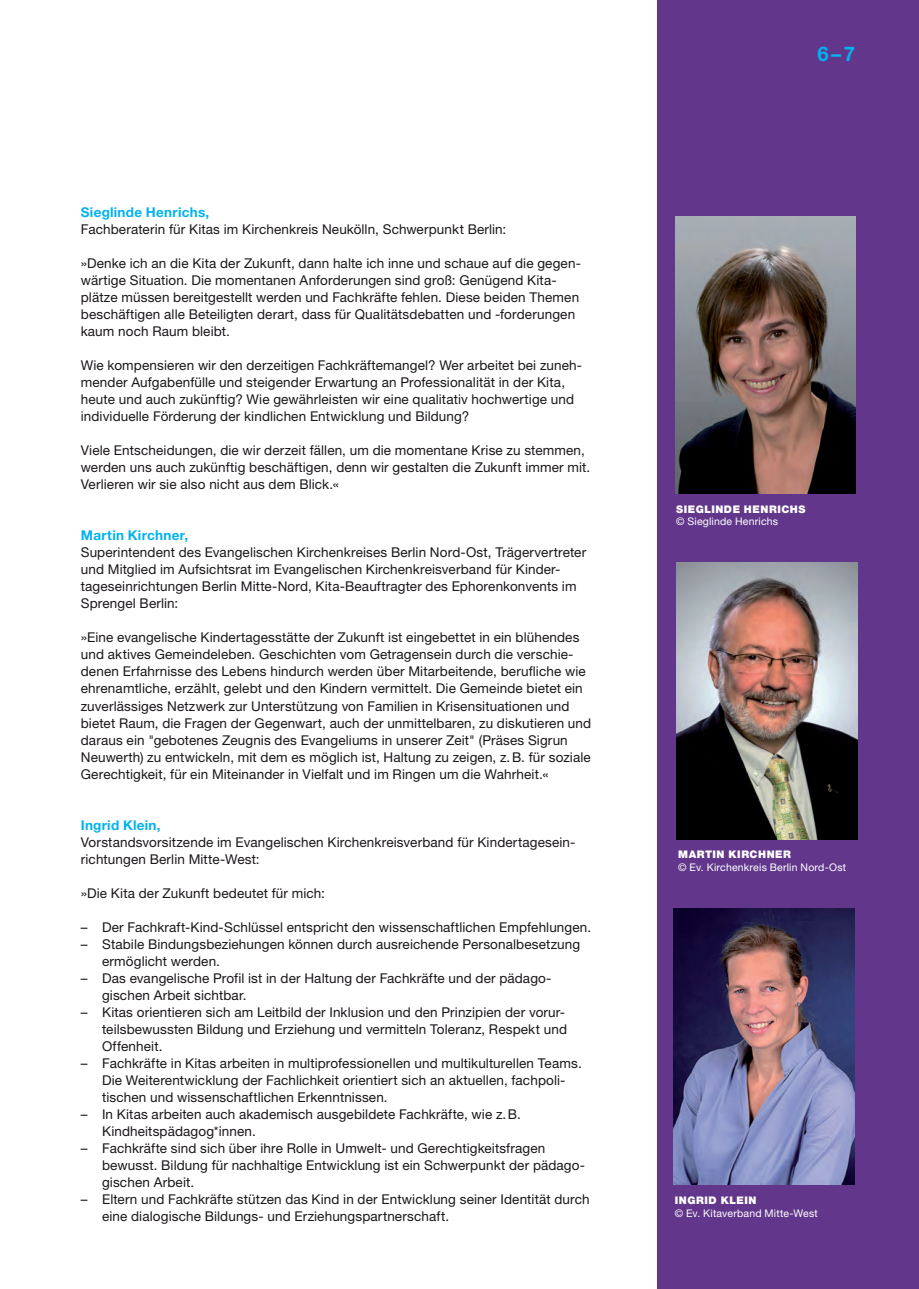
<style>
.page{position:relative;width:919px;height:1289px;background:#fff}
.page>*{position:absolute;margin:0;border:0;box-sizing:border-box;transform-origin:0 0}
.t1{font:700 20.25px "Helvetica Neue LT Pro";color:#00b2ef}
.t2{font:13.5px/17px "Helvetica Neue LT Pro";letter-spacing:.01em;color:#1a161a}
.t3{font:700 13.5px "Helvetica Neue LT Pro";letter-spacing:.02em;color:#00b2ef}
.t4{font:10.5px "Helvetica Neue LT Pro";letter-spacing:.02em;color:#fff}
.t5{font:900 10.5px "Helvetica Neue LT Pro";letter-spacing:.055em;color:#fff}
</style>
<div class="page">
<div style="left:657px;top:0;width:261px;height:1288px;background:#62378b"></div>
<img style="left:675px;top:217px;width:180px;height:276px">
<img style="left:676px;top:562px;width:180px;height:277px">
<img style="left:673px;top:908px;width:181px;height:276px">
<p class="t3" style="left:81px;top:204px;width:130px">Sieglinde Henrichs,</p>
<p class="t2" style="left:81px;top:220px;width:427px">Fachberaterin für Kitas im Kirchenkreis Neukölln, Schwerpunkt Berlin:</p>
<p class="t2" style="left:81px;top:254px;width:501px">»Denke ich an die Kita der Zukunft, dann halte ich inne und schaue auf die gegen&shy;wärtige Situation. Die momentanen Anforderungen sind groß: Genügend Kita&shy;plätze müssen bereitgestellt werden und Fachkräfte fehlen. Diese beiden Themen beschäftigen alle Beteiligten derart, dass für Qualitätsdebatten und -forderungen kaum noch Raum bleibt.</p>
<p class="t2" style="left:81px;top:356px;width:502px">Wie kompensieren wir den derzeitigen Fachkräftemangel? Wer arbeitet bei zuneh&shy;mender Aufgabenfülle und steigender Erwartung an Professionalität in der Kita, heute und auch zukünftig? Wie gewährleisten wir eine qualitativ hochwertige und individuelle Förderung der kindlichen Entwicklung und Bildung?</p>
<p class="t2" style="left:81px;top:441px;width:511px">Viele Entscheidungen, die wir derzeit fällen, um die momentane Krise zu stemmen, werden uns auch zukünftig beschäftigen, denn wir gestalten die Zukunft immer mit.<br>Verlieren wir sie also nicht aus dem Blick.«</p>
<p class="t3" style="left:81px;top:527px;width:109px">Martin Kirchner,</p>
<p class="t2" style="left:81px;top:543px;width:507px">Superintendent des Evangelischen Kirchenkreises Berlin Nord-Ost, Trägervertreter und Mitglied im Aufsichtsrat im Evangelischen Kirchenkreisverband für Kinder&shy;tageseinrichtungen Berlin Mitte-Nord, Kita-Beauftragter des Ephorenkonvents im Sprengel Berlin:</p>
<p class="t2" style="left:81px;top:629px;width:512px">»Eine evangelische Kindertagesstätte der Zukunft ist eingebettet in ein blühendes und aktives Gemeindeleben. Geschichten vom Getragensein durch die verschie&shy;denen Erfahrnisse des Lebens hindurch werden über Mitarbeitende, berufliche wie ehrenamtliche, erzählt, gelebt und den Kindern vermittelt. Die Gemeinde bietet ein zuverlässiges Netzwerk zur Unterstützung von Familien in Krisensituationen und bietet Raum, die Fragen der Gegenwart, auch der unmittelbaren, zu diskutieren und daraus ein "gebotenes Zeugnis des Evangeliums in unserer Zeit" (Präses Sigrun Neuwerth) zu entwickeln, mit dem es möglich ist, Haltung zu zeigen, z.B. für soziale Gerechtigkeit, für ein Miteinander in Vielfalt und im Ringen um die Wahrheit.«</p>
<p class="t3" style="left:81px;top:816px;width:81px">Ingrid Klein,</p>
<p class="t2" style="left:81px;top:833px;width:496px">Vorstandsvorsitzende im Evangelischen Kirchenkreisverband für Kindertagesein&shy;richtungen Berlin Mitte-West:</p>
<p class="t2" style="left:81px;top:884px;width:246px">»Die Kita der Zukunft bedeutet für mich:</p>
<p class="t2" style="left:81px;top:918px;width:512px">– Der Fachkraft-Kind-Schlüssel entspricht den wissenschaftlichen Empfehlungen.</p>
<p class="t2" style="left:102px;top:935px;width:479px;text-indent:-21px">– Stabile Bindungsbeziehungen können durch ausreichende Personalbesetzung ermöglicht werden.</p>
<p class="t2" style="left:102px;top:969px;width:451px;text-indent:-21px">– Das evangelische Profil ist in der Haltung der Fachkräfte und der pädago&shy;gischen Arbeit sichtbar.</p>
<p class="t2" style="left:102px;top:1003px;width:466px;text-indent:-21px">– Kitas orientieren sich am Leitbild der Inklusion und den Prinzipien der vorur&shy;teilsbewussten Bildung und Erziehung und vermitteln Toleranz, Respekt und<br>Offenheit.</p>
<p class="t2" style="left:102px;top:1054px;width:481px;text-indent:-21px">– Fachkräfte in Kitas arbeiten in multiprofessionellen und multikulturellen Teams.<br>Die Weiterentwicklung der Fachlichkeit orientiert sich an aktuellen, fachpoli&shy;tischen und wissenschaftlichen Erkenntnissen.</p>
<p class="t2" style="left:102px;top:1105px;width:420px;text-indent:-21px">– In Kitas arbeiten auch akademisch ausgebildete Fachkräfte, wie z.B.<br>Kindheitspädagog*innen.</p>
<p class="t2" style="left:102px;top:1139px;width:484px;text-indent:-21px">– Fachkräfte sind sich über ihre Rolle in Umwelt- und Gerechtigkeitsfragen bewusst. Bildung für nachhaltige Entwicklung ist ein Schwerpunkt der pädago&shy;gischen Arbeit.</p>
<p class="t2" style="left:102px;top:1190px;width:489px;text-indent:-21px">– Eltern und Fachkräfte stützen das Kind in der Entwicklung seiner Identität durch eine dialogische Bildungs- und Erziehungspartnerschaft.</p>
<h1 class="t1" style="left:817px;top:41px;width:39px">6–7</h1>
<p class="t5" style="left:676px;top:502px;width:131px">SIEGLINDE HE NRICHS</p>
<p class="t4" style="left:676px;top:515px;width:103px">© Sieglinde Henrichs</p>
<p class="t5" style="left:678px;top:848px;width:114px">MARTIN KIRCHNER</p>
<p class="t4" style="left:678px;top:860px;width:169px">© Ev. Kirchenkreis Berlin Nord-Ost</p>
<p class="t5" style="left:674px;top:1193px;width:83px">INGRID KLEIN</p>
<p class="t4" style="left:674px;top:1206px;width:144px">© Ev. Kitaverband Mitte-West</p>
</div>
